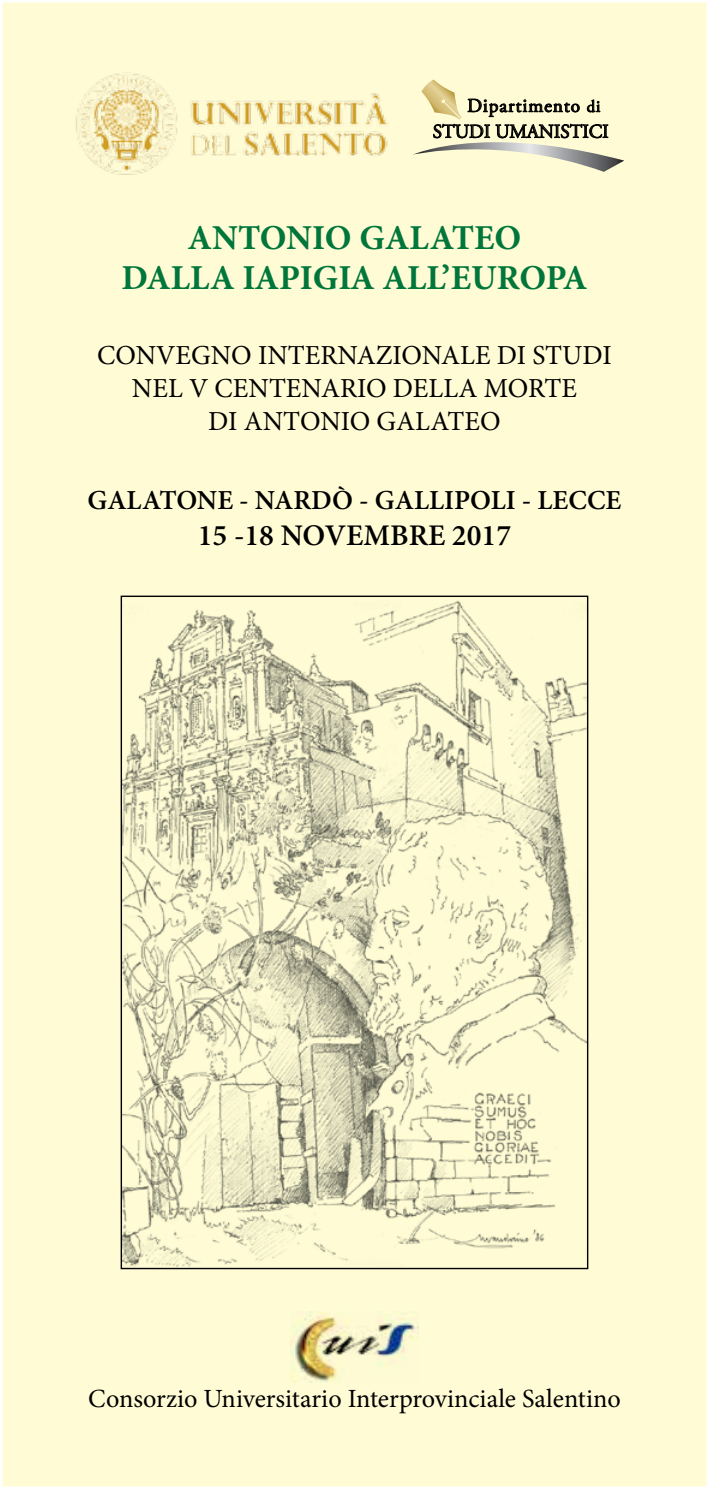
<style>
.page{position:relative;width:709px;height:1489px;background:#fff}
.page>*{position:absolute;margin:0;border:0;box-sizing:border-box;transform-origin:0 0}
.t1{font:700 35px/40px "Minion Pro";color:#00763b;text-align:center}
.t2{font:600 30px "Minion Pro";color:#000}
.t3{font:27.5px/33px "Minion Pro";color:#000;text-align:center}
.t4{font:600 27.5px "Minion Pro";color:#000}
.t5{font:26.25px "Minion Pro";color:#000}
.t6{font:19.25px "Adobe Garamond Pro";color:#000}
.t7{font:19.25px "Adobe Garamond Pro";letter-spacing:.05em;color:#000}
.s1{font-size:16.5px}
</style>
<div class="page">
<div style="left:1px;top:1px;width:706px;height:1486px;background:#fffcd5"></div>
<svg style="left:413px;top:79px;width:211px;height:93px"></svg>
<img style="left:123px;top:600px;width:463px;height:667px">
<img style="left:291px;top:1311px;width:127px;height:71px">
<img style="left:76px;top:72px;width:312px;height:103px">
<p class="t7" style="left:467px;top:94px;width:135px">Dipartimento <span class="s1">di</span></p>
<p class="t6" style="left:432px;top:120px;width:177px">STUDI UMANISTICI</p>
<p class="t1" style="left:121px;top:217px;width:467px">ANTONIO GALATEO<br>DALLA IAPIGIA ALL’EUROPA</p>
<p class="t3" style="left:97px;top:339px;width:516px">CONVEGNO INTERNAZIONALE DI STUDI<br>NEL V CENTENARIO DELLA MORTE<br>DI ANTONIO GALATEO</p>
<p class="t4" style="left:87px;top:481px;width:535px">GALATONE - NARDÒ - GALLIPOLI - LECCE</p>
<p class="t2" style="left:198px;top:515px;width:315px">15 -18 NOVEMBRE 2017</p>
<p class="t5" style="left:88px;top:1380px;width:534px">Consorzio Universitario Interprovinciale Salentino</p>
</div>
